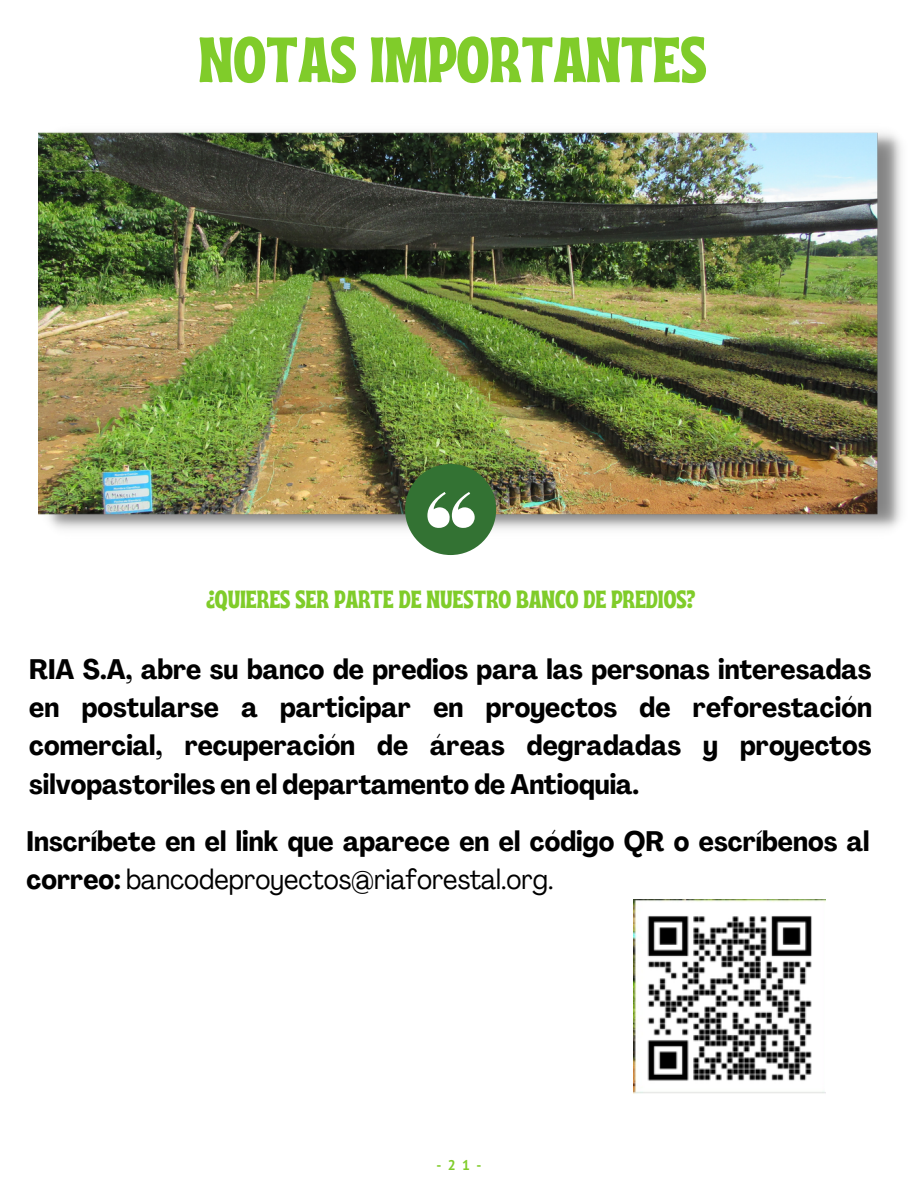
<style>
.page{position:relative;width:918px;height:1188px;background:#fff}
.page>*{position:absolute;margin:0;border:0;box-sizing:border-box;transform-origin:0 0}
.t1{font:63.9px "Ayr Tropika Island Int";color:#80cc2a}
.t2{font:700 condensed 27.75px/38.2px "Agrandir";color:#000;text-align:justify}
.t3{font:24.9px "Ayr Tropika Island Int";color:#80cc2a}
.t4{font:700 13.95px "PT Sans";color:#80cc2a}
.s1{font-weight:400}
</style>
<div class="page">
<img style="left:39px;top:132px;width:863px;height:406px">
<div style="left:405px;top:464px;width:91px;height:91px;background:#337233;border-radius:50%"></div>
<svg style="left:427px;top:492px;width:48px;height:36px"></svg>
<img style="left:633px;top:900px;width:193px;height:194px">
<h1 class="t1" style="left:198px;top:-1px;width:510px">NOTAS IMPORTANTES</h1>
<p class="t3" style="left:206px;top:576px;width:491px">¿QUIERES SER PARTE DE NUESTRO BANCO DE PREDIOS?</p>
<p class="t2" style="left:29px;top:653px;width:844px">RIA S.A, abre su banco de predios para las personas interesadas en postularse a participar en proyectos de reforestación comercial, recuperación de áreas degradadas y proyectos silvopastoriles en el departamento de Antioquia.</p>
<p class="t2" style="left:27px;top:825px;width:844px">Inscríbete en el link que aparece en el código QR o escríbenos al correo: <span class="s1">bancodeproyectos@riaforestal.org.</span></p>
<p class="t4" style="left:436px;top:1155px;width:47px">-21-</p>
</div>
